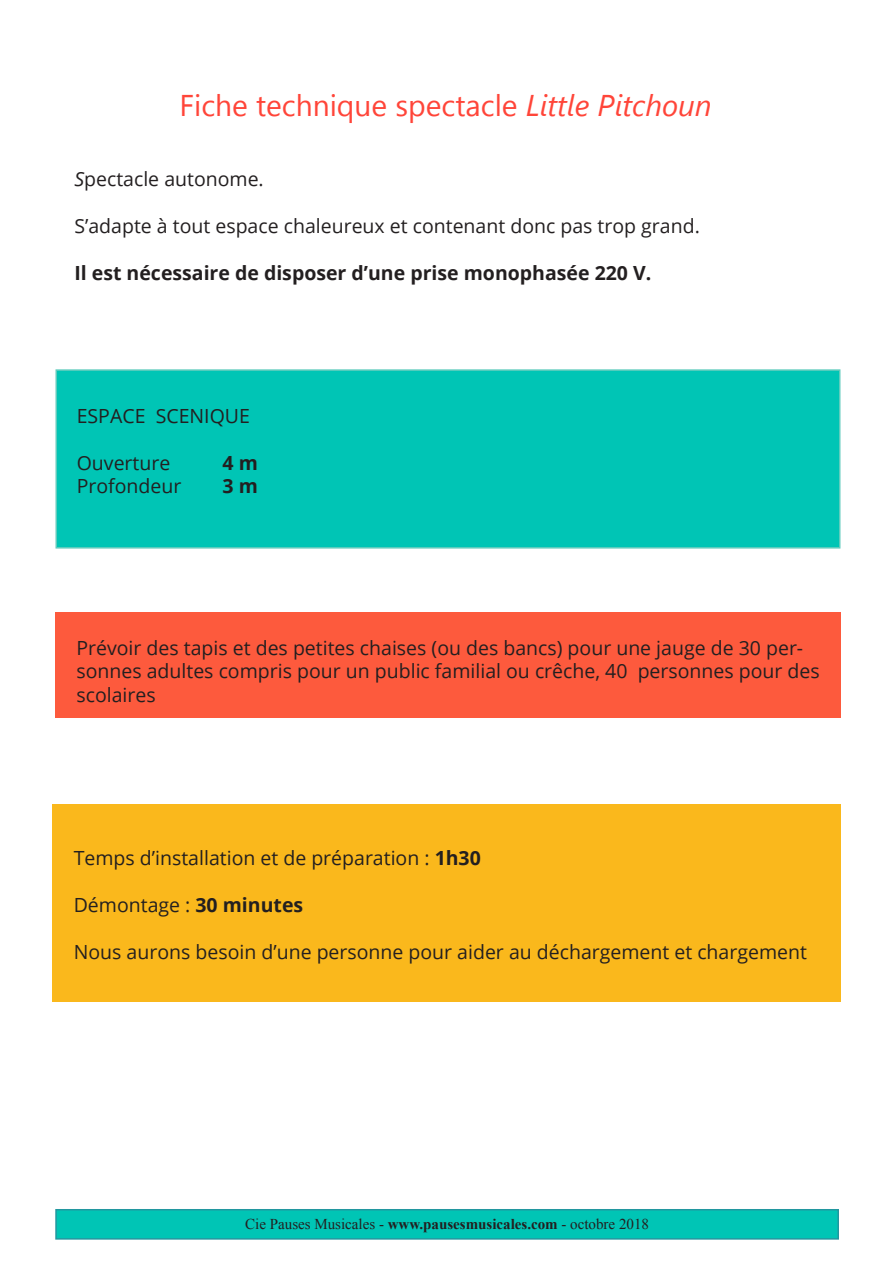
<style>
.page{position:relative;width:893px;height:1263px;background:#fff}
.page>*{position:absolute;margin:0;border:0;box-sizing:border-box;transform-origin:0 0}
.t1{font:30px "Segoe UI";color:#ff4539}
.t2{font:19.5px/23.4px "Open Sans";color:#231f20}
.t3{font:700 19.5px "Open Sans";color:#231f20}
.t4{font:15px "Times New Roman";color:#231f20}
.s1{font-style:italic}
.s2{font-weight:700}
</style>
<div class="page">
<div style="left:55px;top:612px;width:786px;height:106px;background:#fd5a3d"></div>
<div style="left:52px;top:804px;width:789px;height:197px;background:#fab81c"></div>
<div style="left:55px;top:1209px;width:784px;height:30px;background:#00c5b5;border:2px solid #22979f"></div>
<div style="left:56px;top:369px;width:784px;height:180px;background:#00c5b5;border:2px solid #60ccbd"></div>
<p class="t1" style="left:180px;top:85px;width:534px">Fiche technique spectacle <span class="s1">Little Pitchoun</span></p>
<p class="t2" style="left:74px;top:167px;width:191px"><span class="s1">S</span>pectacle autonome.</p>
<p class="t2" style="left:74px;top:214px;width:627px">S’adapte à tout espace chaleureux et contenant donc pas trop grand.</p>
<p class="t3" style="left:74px;top:259px;width:578px">Il est nécessaire de disposer d’une prise monophasée 220 V.</p>
<p class="t2" style="left:77px;top:404px;width:175px">ESPACE SCENIQUE</p>
<p class="t2" style="left:77px;top:451px;width:95px">Ouverture</p>
<p class="t3" style="left:223px;top:449px;width:37px">4 m</p>
<p class="t2" style="left:77px;top:474px;width:106px">Profondeur</p>
<p class="t3" style="left:223px;top:472px;width:37px">3 m</p>
<p class="t2" style="left:76px;top:636px;width:745px">Prévoir des tapis et des petites chaises (ou des bancs) pour une jauge de 30 per&shy;sonnes adultes compris pour un public familial ou crêche, 40 personnes pour des scolaires</p>
<p class="t2" style="left:74px;top:846px;width:409px">Temps d’installation et de préparation : <span class="s2">1h30</span></p>
<p class="t2" style="left:74px;top:893px;width:231px">Démontage : <span class="s2">30 minutes</span></p>
<p class="t2" style="left:74px;top:940px;width:735px">Nous aurons besoin d’une personne pour aider au déchargement et chargement</p>
<p class="t4" style="left:245px;top:1213px;width:405px">Cie Pauses Musicales - <span class="s2">www.pausesmusicales.com</span> - octobre 2018</p>
</div>
